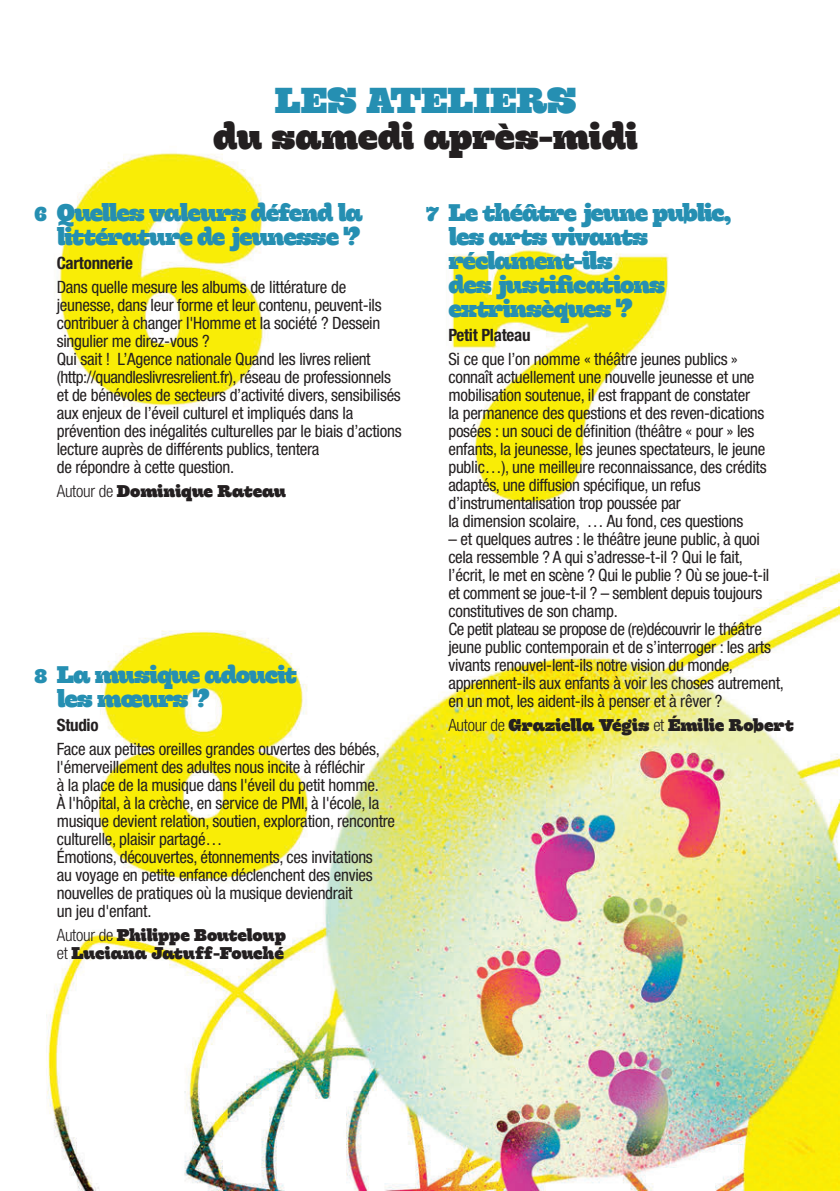
<style>
.page{position:relative;width:840px;height:1191px;background:#fff}
.page>*{position:absolute;margin:0;border:0;box-sizing:border-box;transform-origin:0 0}
.t1{font:700 36px "Hernandez";letter-spacing:-.02em;color:#231f20}
.t2{font:700 36px "Hernandez";color:#258fb2}
.t3{font:700 24px/24px "Hernandez";letter-spacing:-.05em;color:#258fb2}
.t4{font:700 20px "Hernandez";color:#258fb2}
.t5{font:condensed 17px/18px "Helvetica Neue LT Std";letter-spacing:-.015em;color:#231f20}
.t6{font:700 17px/18px "Hernandez";letter-spacing:-.01em;color:#231f20}
.t7{font:700 condensed 17px "Helvetica Neue LT Std";letter-spacing:-.015em;color:#231f20}
.s1{font-family:"Helvetica Neue LT Std";font-weight:300;font-stretch:condensed}
</style>
<div class="page">
<img style="left:46px;top:152px;width:793px;height:1038px">
<h1 class="t2" style="left:275px;top:87px;width:303px">LES ATELIERS</h1>
<h1 class="t1" style="left:213px;top:123px;width:426px">du samedi après-midi</h1>
<p class="t4" style="left:34px;top:207px;width:14px">6</p>
<h2 class="t3" style="left:57px;top:203px;width:307px">Quelles valeurs défend la littérature de jeunesse ?</h2>
<p class="t7" style="left:57px;top:257px;width:78px">Cartonnerie</p>
<p class="t5" style="left:57px;top:279px;width:346px">Dans quelle mesure les albums de littérature de jeunesse, dans leur forme et leur contenu, peuvent-ils contribuer à changer l'Homme et la société ? Dessein singulier me direz-vous ?<br>Qui sait ! L’Agence nationale Quand les livres relient (http://quandleslivresrelient.fr), réseau de professionnels et de bénévoles de secteurs d’activité divers, sensibilisés aux enjeux de l’éveil culturel et impliqués dans la prévention des inégalités culturelles par le biais d’actions lecture auprès de différents publics, tentera<br>de répondre à cette question.</p>
<p class="t6" style="left:57px;top:484px;width:231px"><span class="s1">Autour de</span> Dominique Rateau</p>
<p class="t4" style="left:34px;top:669px;width:14px">8</p>
<h2 class="t3" style="left:57px;top:665px;width:242px">La musique adoucit les mœurs ?</h2>
<p class="t7" style="left:57px;top:719px;width:43px">Studio</p>
<p class="t5" style="left:57px;top:741px;width:340px">Face aux petites oreilles grandes ouvertes des bébés, l'émerveillement des adultes nous incite à réfléchir<br>à la place de la musique dans l'éveil du petit homme.<br>À l'hôpital, à la crèche, en service de PMI, à l'école, la musique devient relation, soutien, exploration, rencontre culturelle, plaisir partagé…<br>Émotions, découvertes, étonnements, ces invitations<br>au voyage en petite enfance déclenchent des envies nouvelles de pratiques où la musique deviendrait<br>un jeu d'enfant.</p>
<p class="t6" style="left:57px;top:928px;width:231px"><span class="s1">Autour de</span> Philippe Bouteloup <span class="s1">et</span> Luciana Jatuff-Fouché</p>
<p class="t4" style="left:426px;top:207px;width:15px">7</p>
<h2 class="t3" style="left:448px;top:203px;width:284px">Le théâtre jeune public, les arts vivants réclament-ils<br>des justifications extrinsèques ?</h2>
<p class="t7" style="left:448px;top:329px;width:84px">Petit Plateau</p>
<p class="t5" style="left:448px;top:351px;width:319px">Si ce que l’on nomme « théâtre jeunes publics » connaît actuellement une nouvelle jeunesse et une mobilisation soutenue, il est frappant de constater<br>la permanence des questions et des reven-dications posées : un souci de définition (théâtre « pour » les enfants, la jeunesse, les jeunes spectateurs, le jeune public…), une meilleure reconnaissance, des crédits adaptés, une diffusion spécifique, un refus d’instrumentalisation trop poussée par<br>la dimension scolaire, … Au fond, ces questions</p>
<p class="t5" style="left:448px;top:531px;width:337px">– et quelques autres : le théâtre jeune public, à quoi cela ressemble ? A qui s’adresse-t-il ? Qui le fait, l’écrit, le met en scène ? Qui le publie ? Où se joue-t-il et comment se joue-t-il ? – semblent depuis toujours constitutives de son champ.<br>Ce petit plateau se propose de (re)découvrir le théâtre jeune public contemporain et de s’interroger : les arts vivants renouvel-lent-ils notre vision du monde, apprennent-ils aux enfants à voir les choses autrement, en un mot, les aident-ils à penser et à rêver ?</p>
<p class="t6" style="left:448px;top:718px;width:347px"><span class="s1">Autour de</span> Graziella Végis <span class="s1">et</span> Émilie Robert</p>
</div>
